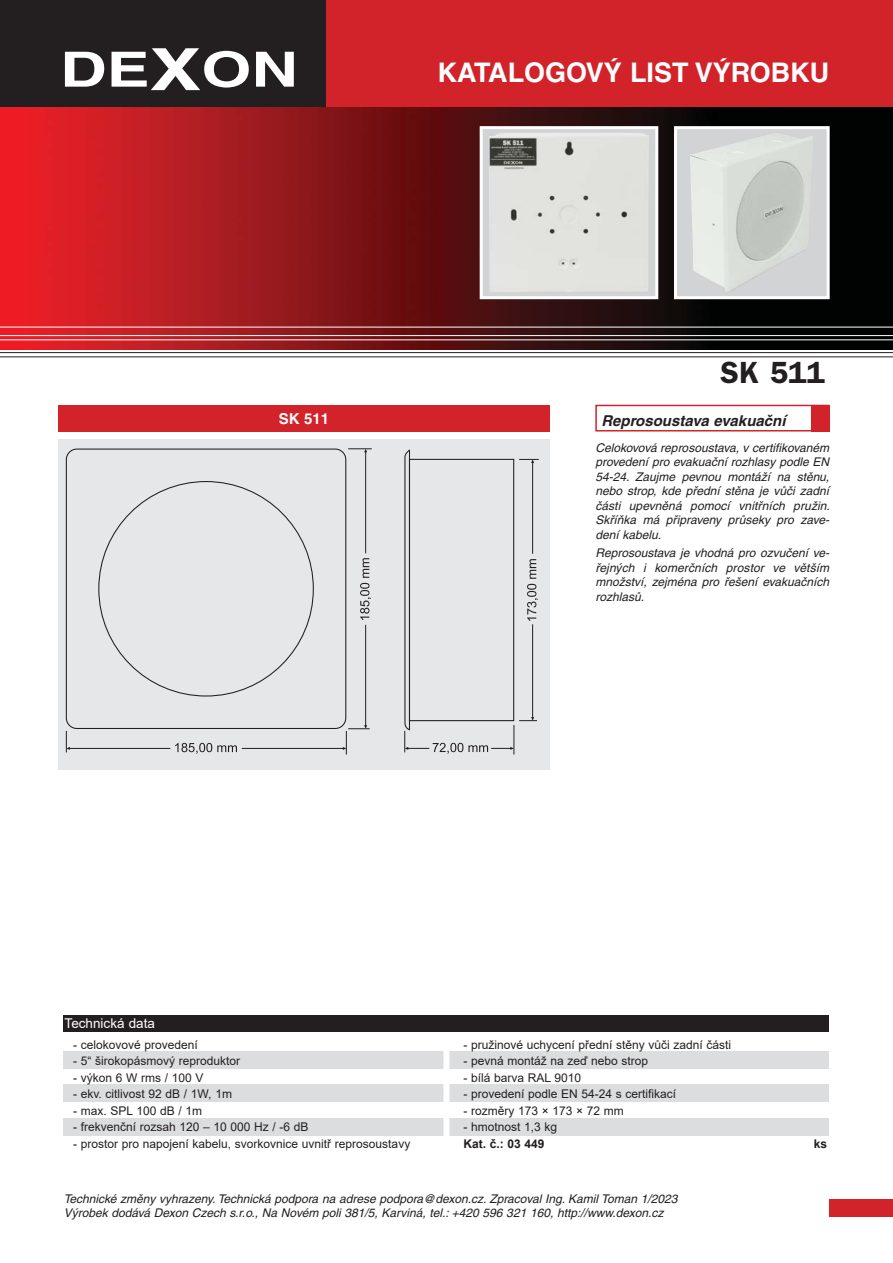
<style>
.page{position:relative;width:893px;height:1263px;background:#fff}
.page>*{position:absolute;margin:0;border:0;box-sizing:border-box;transform-origin:0 0}
.t1{font:700 30.75px "Frankfurt Gothic";color:#231f20}
.t2{font:700 27px "Helvetica CE";color:#fff}
.t3{font:italic 700 15px "Helvetica CE";color:#231f20}
.t4{font:700 15px "Helvetica CE";color:#fff}
.t5{font:13.5px "Arial";color:#fff}
.t6{font:italic 12px/14.4px "Helvetica CE";color:#231f20;text-align:justify}
.t7{font:12px "Arial";color:#231f20}
.t8{font:700 12px "Arial";color:#231f20}
</style>
<div class="page">
<img style="left:0;top:106px;width:893px;height:120px">
<img style="left:0;top:226px;width:893px;height:124px">
<hr style="left:0;top:327px;width:893px;height:1px;background:#fff">
<hr style="left:0;top:335px;width:893px;height:1px;background:#fff">
<hr style="left:0;top:340px;width:893px;height:1px;background:#fff">
<hr style="left:0;top:352px;width:893px;height:1px;background:#231f20">
<hr style="left:0;top:357px;width:893px;height:1px;background:#231f20">
<div style="left:0;top:0;width:893px;height:106px;background:#d2232a"></div>
<div style="left:0;top:0;width:326px;height:106px;background:#231f20"></div>
<svg style="left:65px;top:52px;width:39px;height:35px"></svg>
<svg style="left:112px;top:48px;width:137px;height:42px"></svg>
<svg style="left:256px;top:52px;width:38px;height:35px"></svg>
<div style="left:829px;top:1199px;width:64px;height:17px;background:#d2232a"></div>
<div style="left:595px;top:405px;width:234px;height:27px;border:2px solid #d2232a"></div>
<div style="left:811px;top:405px;width:18px;height:27px;background:#d2232a"></div>
<div style="left:58px;top:405px;width:492px;height:27px;background:#d2232a"></div>
<div style="left:58px;top:439px;width:492px;height:331px;background:#e6e7e8"></div>
<hr style="left:68px;top:748px;width:102px;height:1px;background:#231f20">
<svg style="left:66px;top:731px;width:4px;height:21px"></svg>
<hr style="left:242px;top:748px;width:102px;height:1px;background:#231f20">
<svg style="left:175px;top:743px;width:62px;height:11px"></svg>
<hr style="left:514px;top:725px;width:1px;height:30px;background:#231f20">
<div style="left:66px;top:449px;width:280px;height:280px;border:1px solid #231f20;border-radius:10px"></div>
<hr style="left:365px;top:625px;width:1px;height:102px;background:#231f20">
<svg style="left:343px;top:725px;width:27px;height:30px"></svg>
<hr style="left:365px;top:451px;width:1px;height:102px;background:#231f20">
<svg style="left:348px;top:449px;width:24px;height:4px"></svg>
<svg style="left:360px;top:558px;width:11px;height:62px"></svg>
<svg style="left:404px;top:449px;width:135px;height:305px"></svg>
<div style="left:675px;top:128px;width:153px;height:170px;background:#d1d3d4"></div>
<img style="left:690px;top:133px;width:123px;height:159px">
<div style="left:674px;top:126px;width:156px;height:173px;border:3px solid #fff"></div>
<div style="left:481px;top:128px;width:176px;height:170px;background:#d1d3d4"></div>
<img style="left:489px;top:133px;width:160px;height:159px">
<div style="left:480px;top:126px;width:178px;height:173px;border:3px solid #fff"></div>
<div style="left:63px;top:1119px;width:765px;height:17px;background:#dcddde"></div>
<div style="left:63px;top:1052px;width:765px;height:17px;background:#dcddde"></div>
<div style="left:63px;top:1085px;width:765px;height:17px;background:#dcddde"></div>
<div style="left:63px;top:1015px;width:765px;height:17px;background:#231f20"></div>
<div style="left:443px;top:1033px;width:6px;height:122px;background:#fff"></div>
<h2 class="t2" style="left:437px;top:63px;width:393px">KATALOGOVÝ LIST VÝROBKU</h2>
<h1 class="t1" style="left:721px;top:361px;width:106px">SK 511</h1>
<p class="t4" style="left:279px;top:413px;width:52px">SK 511</p>
<p class="t3" style="left:601px;top:415px;width:186px">Reprosoustava evakuační</p>
<p class="t6" style="left:595px;top:442px;width:236px">Celokovová reprosoustava, v certifikovaném provedení pro evakuační rozhlasy podle EN 54-24. Zaujme pevnou montáží na stěnu, nebo strop, kde přední stěna je vůči zadní části upevněná pomocí vnitřních pružin.<br>Skříňka má připraveny průseky pro zave&shy;dení kabelu.</p>
<p class="t6" style="left:595px;top:547px;width:236px">Reprosoustava je vhodná pro ozvučení ve&shy;řejných i komerčních prostor ve větším množství, zejména pro řešení evakuačních rozhlasů.</p>
<p class="t5" style="left:65px;top:1016px;width:92px">Technická data</p>
<p class="t7" style="left:73px;top:1038px;width:126px">- celokovové provedení</p>
<p class="t7" style="left:73px;top:1054px;width:169px">- 5“ širokopásmový reproduktor</p>
<p class="t7" style="left:73px;top:1071px;width:132px">- výkon 6 W rms / 100 V</p>
<p class="t7" style="left:73px;top:1087px;width:160px">- ekv. citlivost 92 dB / 1W, 1m</p>
<p class="t7" style="left:73px;top:1104px;width:130px">- max. SPL 100 dB / 1m</p>
<p class="t7" style="left:73px;top:1120px;width:237px">- frekvenční rozsah 120 – 10 000 Hz / -6 dB</p>
<p class="t7" style="left:73px;top:1137px;width:339px">- prostor pro napojení kabelu, svorkovnice uvnitř reprosoustavy</p>
<p class="t7" style="left:463px;top:1038px;width:269px">- pružinové uchycení přední stěny vůči zadní části</p>
<p class="t7" style="left:463px;top:1054px;width:186px">- pevná montáž na zeď nebo strop</p>
<p class="t7" style="left:463px;top:1071px;width:119px">- bílá barva RAL 9010</p>
<p class="t7" style="left:463px;top:1087px;width:214px">- provedení podle EN 54-24 s certifikací</p>
<p class="t7" style="left:463px;top:1104px;width:162px">- rozměry 173 × 173 × 72 mm</p>
<p class="t7" style="left:463px;top:1120px;width:95px">- hmotnost 1,3 kg</p>
<p class="t8" style="left:463px;top:1137px;width:83px">Kat. č.: 03 449</p>
<p class="t8" style="left:814px;top:1137px;width:15px">ks</p>
<p class="t6" style="left:64px;top:1193px;width:615px">Technické změny vyhrazeny. Technická podpora na adrese podpora@dexon.cz. Zpracoval Ing. Kamil Toman 1/2023<br>Výrobek dodává Dexon Czech s.r.o., Na Novém poli 381/5, Karviná, tel.: +420 596 321 160, http://www.dexon.cz</p>
</div>
